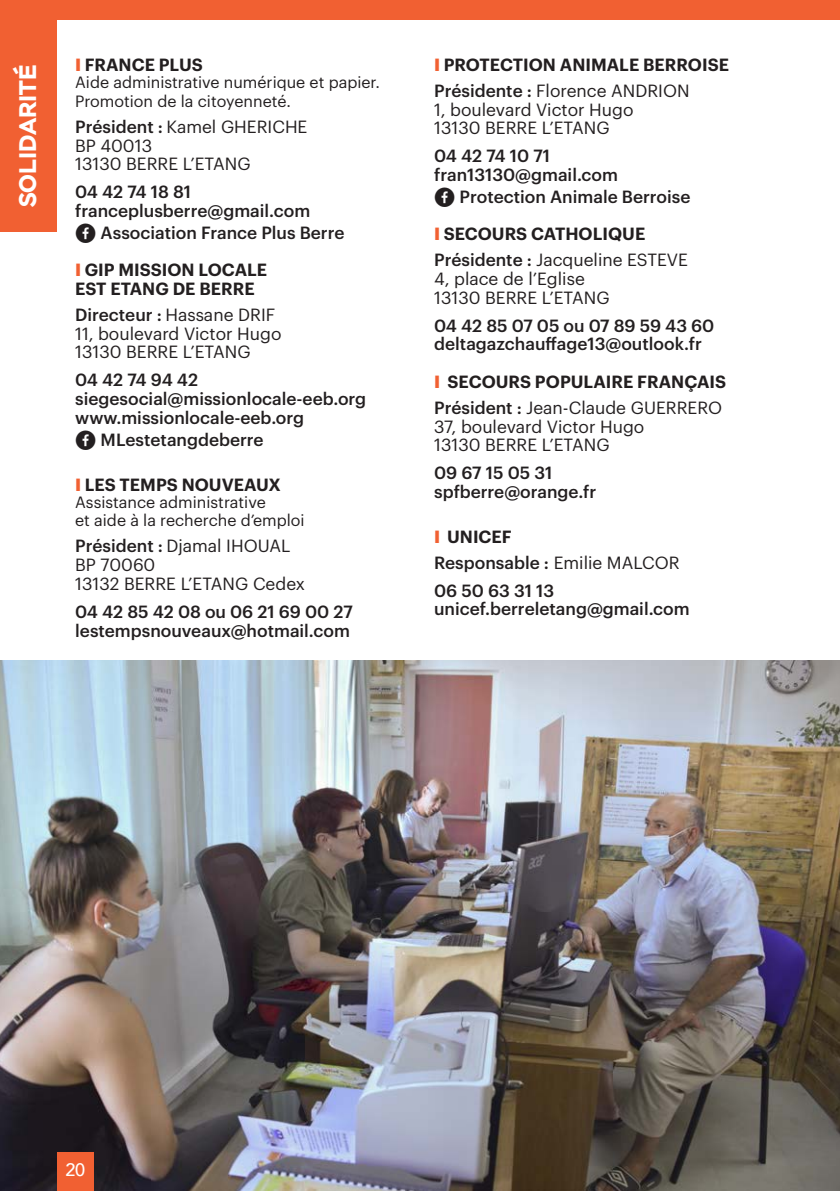
<style>
.page{position:relative;width:840px;height:1191px;background:#fff}
.page>*{position:absolute;margin:0;border:0;box-sizing:border-box;transform-origin:0 0}
.t1{font:700 24px "Stem";color:#fff}
.t2{font:500 18px "Avenir";color:#fff}
.t3{font:500 17.2px/18.6px "Graphik";color:#231f20}
.t4{font:17.2px/18.6px "Graphik";color:#231f20}
.t5{font:600 17.2px/26px "Graphik";color:#231f20}
.t6{font:16px/18.6px "Graphik";color:#231f20}
.s1{font-weight:700;color:#f16032}
.s2{font-weight:500}
.s3{font-family:"Social Shapes";font-weight:400}
.s4{font-weight:600}
.s5{font-weight:400}
</style>
<div class="page">
<img style="left:0;top:660px;width:839px;height:531px">
<div style="left:57px;top:1152px;width:37px;height:39px;background:#f16032"></div>
<div style="left:0;top:20px;width:57px;height:211px;background:#f16032"></div>
<div style="left:0;top:0;width:839px;height:20px;background:#f16032"></div>
<h1 class="t1" style="left:12px;top:207px;width:144px;rotate:-90deg">SOLIDARITÉ</h1>
<p class="t5" style="left:75px;top:50px;width:129px"><span class="s1">I</span> FRANCE PLUS</p>
<p class="t6" style="left:75px;top:72px;width:306px">Aide administrative numérique et papier.<br>Promotion de la citoyenneté.</p>
<p class="t4" style="left:75px;top:116px;width:233px"><span class="s2">Président :</span> Kamel GHERICHE<br>BP 40013<br>13130 BERRE L’ETANG</p>
<p class="t3" style="left:75px;top:181px;width:236px">04 42 74 18 81 franceplusberre@gmail.com</p>
<p class="t3" style="left:75px;top:213px;width:271px;line-height:37.4px"><span class="s3">G</span> Association France Plus Berre<br><span class="s1">I</span> <span class="s4">GIP MISSION LOCALE</span></p>
<p class="t5" style="left:75px;top:274px;width:201px">EST ETANG DE BERRE<br><span class="s2">Directeur :</span> <span class="s5">Hassane DRIF</span></p>
<p class="t4" style="left:75px;top:323px;width:208px">11, boulevard Victor Hugo<br>13130 BERRE L’ETANG</p>
<p class="t3" style="left:75px;top:369px;width:292px">04 42 74 94 42 siegesocial@missionlocale-eeb.org www.missionlocale-eeb.org</p>
<p class="t3" style="left:75px;top:429px;width:190px"><span class="s3">G</span> MLestetangdeberre</p>
<p class="t5" style="left:75px;top:470px;width:207px"><span class="s1">I</span> LES TEMPS NOUVEAUX</p>
<p class="t6" style="left:75px;top:491px;width:231px">Assistance administrative<br>et aide à la recherche d’emploi</p>
<p class="t4" style="left:75px;top:535px;width:231px"><span class="s2">Président :</span> Djamal IHOUAL<br>BP 70060<br>13132 BERRE L’ETANG Cedex</p>
<p class="t3" style="left:75px;top:601px;width:279px">04 42 85 42 08 ou 06 21 69 00 27 lestempsnouveaux@hotmail.com</p>
<p class="t5" style="left:434px;top:50px;width:296px"><span class="s1">I</span> PROTECTION ANIMALE BERROISE<br><span class="s2">Présidente :</span> <span class="s5">Florence ANDRION</span></p>
<p class="t4" style="left:434px;top:99px;width:201px">1, boulevard Victor Hugo<br>13130 BERRE L’ETANG</p>
<p class="t3" style="left:434px;top:145px;width:185px">04 42 74 10 71 fran13130@gmail.com</p>
<p class="t3" style="left:434px;top:177px;width:258px;line-height:37.4px"><span class="s3">G</span> Protection Animale Berroise<br><span class="s1">I</span> <span class="s4">SECOURS CATHOLIQUE</span></p>
<p class="t4" style="left:434px;top:249px;width:255px"><span class="s2">Présidente :</span> Jacqueline ESTEVE<br>4, place de l’Eglise<br>13130 BERRE L’ETANG</p>
<p class="t3" style="left:434px;top:315px;width:281px">04 42 85 07 05 ou 07 89 59 43 60 deltagazchauffage13@outlook.fr</p>
<p class="t5" style="left:434px;top:367px;width:293px"><span class="s1">I</span> SECOURS POPULAIRE FRANÇAIS<br><span class="s2">Président :</span> <span class="s5">Jean-Claude GUERRERO</span></p>
<p class="t4" style="left:434px;top:415px;width:211px">37, boulevard Victor Hugo<br>13130 BERRE L’ETANG</p>
<p class="t3" style="left:434px;top:462px;width:164px">09 67 15 05 31 spfberre@orange.fr</p>
<p class="t3" style="left:434px;top:522px;width:247px;line-height:26px"><span class="s1">I</span> <span class="s4">UNICEF<br></span>Responsable : <span class="s5">Emilie MALCOR</span></p>
<p class="t3" style="left:434px;top:579px;width:257px">06 50 63 31 13 unicef.berreletang@gmail.com</p>
<p class="t2" style="left:65px;top:1158px;width:21px">20</p>
</div>
